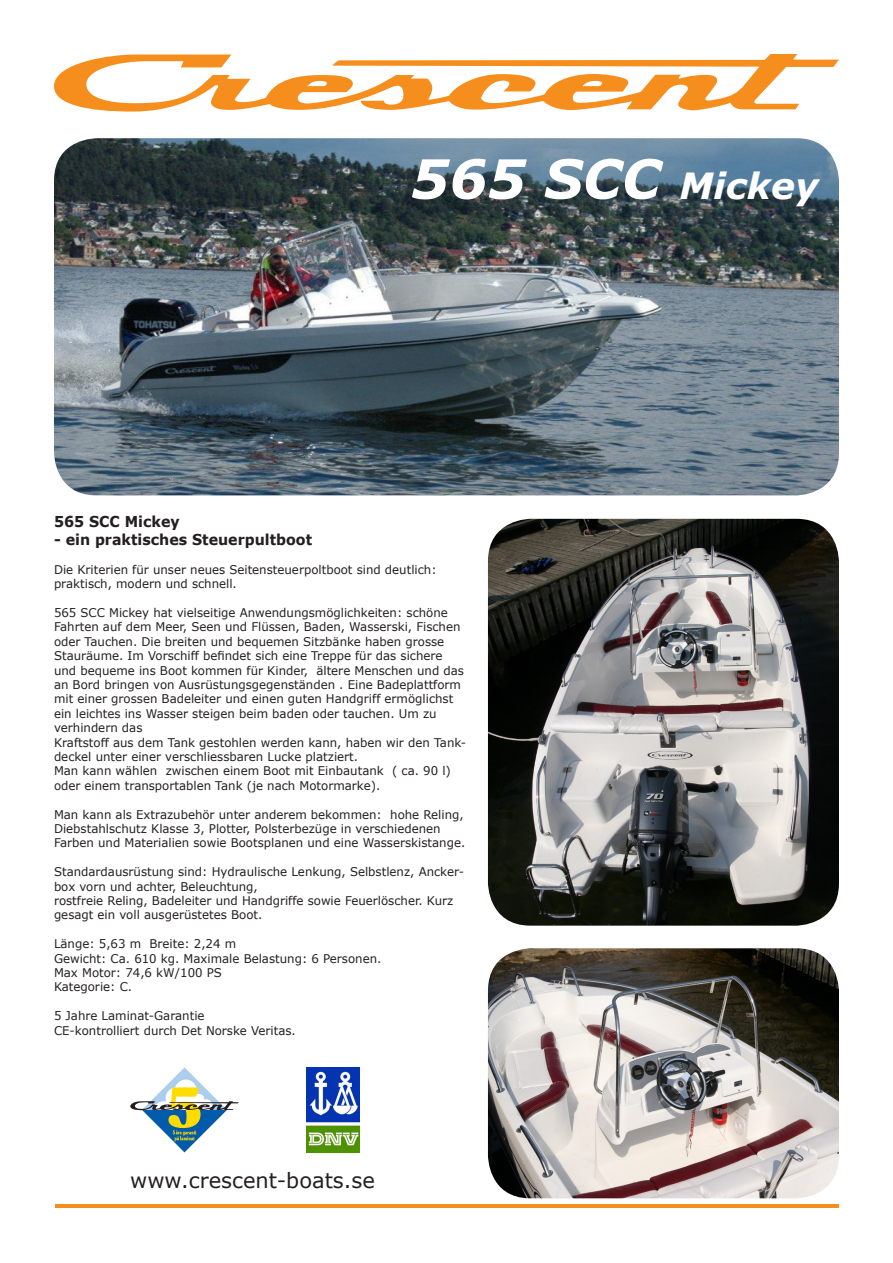
<style>
.page{position:relative;width:893px;height:1263px;background:#fff}
.page>*{position:absolute;margin:0;border:0;box-sizing:border-box;transform-origin:0 0}
.t1{font:italic 700 54px "Verdana";color:#fff}
.t2{font:21px "Verdana";color:#231f20}
.t3{font:700 15px "Verdana";color:#231f20;scale:.95 1}
.t4{font:12px/14.4px "Verdana";color:#231f20}
.s1{font-size:36px}
</style>
<div class="page">
<svg style="left:54px;top:54px;width:785px;height:58px"></svg>
<img style="left:54px;top:138px;width:785px;height:357px">
<img style="left:488px;top:519px;width:351px;height:407px">
<img style="left:488px;top:948px;width:351px;height:250px">
<hr style="left:55px;top:1204px;width:783px;height:4px;background:#f68e1e">
<svg style="left:130px;top:1067px;width:109px;height:85px"></svg>
<img style="left:306px;top:1067px;width:53px;height:85px">
<p class="t1" style="left:411px;top:141px;width:409px">565 SCC <span class="s1">Mickey</span></p>
<p class="t3" style="left:54px;top:511px;width:134px">565 SCC Mickey</p>
<p class="t3" style="left:54px;top:529px;width:273px">- ein praktisches Steuerpultboot</p>
<p class="t4" style="left:54px;top:562px;width:384px">Die Kriterien für unser neues Seitensteuerpoltboot sind deutlich: praktisch, modern und schnell.</p>
<p class="t4" style="left:54px;top:605px;width:411px">565 SCC Mickey hat vielseitige Anwendungsmöglichkeiten: schöne Fahrten auf dem Meer, Seen und Flüssen, Baden, Wasserski, Fischen oder Tauchen. Die breiten und bequemen Sitzbänke haben grosse Stauräume. Im Vorschiff befindet sich eine Treppe für das sichere und bequeme ins Boot kommen für Kinder, ältere Menschen und das an Bord bringen von Ausrüstungsgegenständen . Eine Badeplattform mit einer grossen Badeleiter und einen guten Handgriff ermöglichst ein leichtes ins Wasser steigen beim baden oder tauchen. Um zu verhindern das</p>
<p class="t4" style="left:54px;top:735px;width:414px">Kraftstoff aus dem Tank gestohlen werden kann, haben wir den Tank&shy;deckel unter einer verschliessbaren Lucke platziert.</p>
<p class="t4" style="left:54px;top:764px;width:398px">Man kann wählen zwischen einem Boot mit Einbautank ( ca. 90 l) oder einem transportablen Tank (je nach Motormarke).</p>
<p class="t4" style="left:54px;top:807px;width:413px">Man kann als Extrazubehör unter anderem bekommen: hohe Reling,<br>Diebstahlschutz Klasse 3, Plotter, Polsterbezüge in verschiedenen<br>Farben und Materialien sowie Bootsplanen und eine Wasserskistange.</p>
<p class="t4" style="left:54px;top:864px;width:412px">Standardausrüstung sind: Hydraulische Lenkung, Selbstlenz, Ancker&shy;box vorn und achter, Beleuchtung,</p>
<p class="t4" style="left:54px;top:893px;width:401px">rostfreie Reling, Badeleiter und Handgriffe sowie Feuerlöscher. Kurz gesagt ein voll ausgerüstetes Boot.</p>
<p class="t4" style="left:54px;top:936px;width:184px">Länge: 5,63 m Breite: 2,24 m</p>
<p class="t4" style="left:54px;top:951px;width:329px">Gewicht: Ca. 610 kg. Maximale Belastung: 6 Personen.</p>
<p class="t4" style="left:54px;top:965px;width:169px">Max Motor: 74,6 kW/100 PS</p>
<p class="t4" style="left:54px;top:980px;width:80px">Kategorie: C.</p>
<p class="t4" style="left:54px;top:1008px;width:152px">5 Jahre Laminat-Garantie</p>
<p class="t4" style="left:54px;top:1023px;width:243px">CE-kontrolliert durch Det Norske Veritas.</p>
<p class="t2" style="left:130px;top:1166px;width:246px">www.crescent-boats.se</p>
</div>
